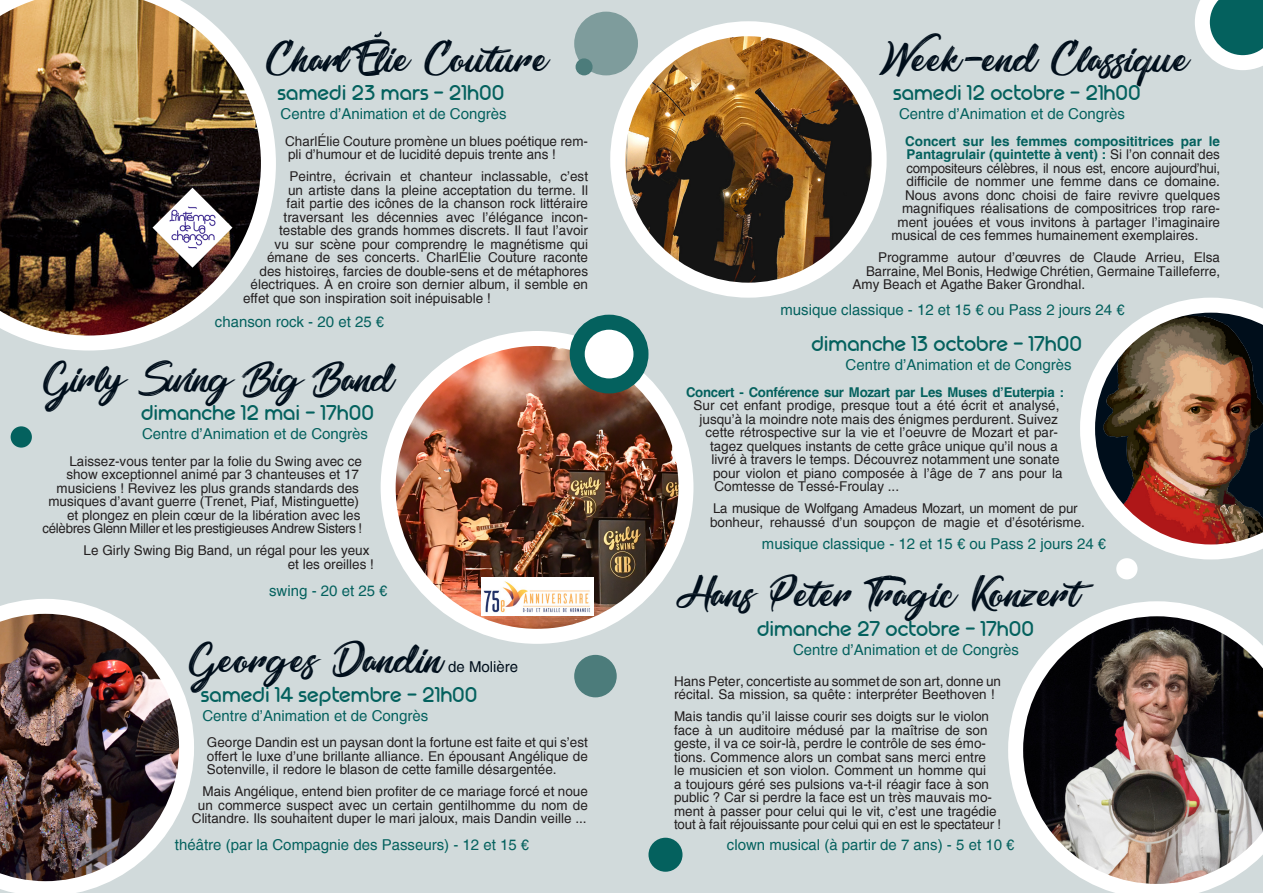
<style>
.page{position:relative;width:1263px;height:893px;background:#d1dadb}
.page>*{position:absolute;margin:0;border:0;box-sizing:border-box;transform-origin:0 0}
.t1{font:37.5px "Barbershop in Thailand";color:#000e1b}
.t2{font:37.5px "Barbershop in Thailand";letter-spacing:-.02em;color:#000e1b}
.t3{font:21px "Geoma";color:#04615e}
.t4{font:15px "Helvetica";color:#04615e}
.t5{font:15px "Helvetica";color:#000e1b}
.t6{font:13.5px/13.5px "Helvetica";color:#231f20}
.t7{font:13.5px "Helvetica";letter-spacing:-.02em;color:#231f20}
.t8{font:700 13.5px "Helvetica";color:#04615e}
.t9{font:700 13.5px "Helvetica";letter-spacing:-.02em;color:#04615e}
.s1{font-weight:400;color:#231f20}
</style>
<div class="page">
<svg style="left:1195px;top:0;width:68px;height:70px;background:#71a4a3"></svg>
<img style="left:1008px;top:601px;width:255px;height:292px">
<img style="left:618px;top:29px;width:261px;height:261px;border-radius:131px">
<div style="left:610px;top:21px;width:277px;height:277px;border:15px solid #fff;border-radius:50%"></div>
<svg style="left:1080px;top:298px;width:183px;height:261px"></svg>
<div style="left:648px;top:838px;width:34px;height:34px;background:#04615e;border-radius:50%"></div>
<div style="left:1116px;top:558px;width:21px;height:21px;background:#fff;border-radius:50%"></div>
<img style="left:0;top:0;width:276px;height:351px">
<img style="left:388px;top:338px;width:298px;height:290px">
<div style="left:381px;top:331px;width:312px;height:313px;border:15px solid #fff;border-radius:50%"></div>
<img style="left:0;top:599px;width:194px;height:294px">
<svg style="left:577px;top:322px;width:64px;height:64px;background:#d9e7e7"></svg>
<div style="left:570px;top:315px;width:78px;height:78px;border:15px solid #04615e;border-radius:50%"></div>
<div style="left:11px;top:426px;width:21px;height:22px;background:#04615e;border-radius:50%"></div>
<div style="left:574px;top:12px;width:64px;height:63px;background:#7e9c9c;border-radius:50%"></div>
<div style="left:576px;top:58px;width:17px;height:17px;background:#4c7c7b;border-radius:50%"></div>
<div style="left:574px;top:655px;width:43px;height:42px;background:#4c7c7b;border-radius:50%"></div>
<img style="left:147px;top:182px;width:91px;height:91px">
<div style="left:481px;top:577px;width:112px;height:39px;background:#fff"></div>
<img style="left:484px;top:581px;width:106px;height:32px">
<svg style="left:374px;top:31px;width:7px;height:6px"></svg>
<p class="t1" style="left:266px;top:36px;width:286px">CharlElie Couture</p>
<p class="t3" style="left:278px;top:80px;width:228px">samedi 23 mars - 21h00</p>
<p class="t4" style="left:281px;top:105px;width:227px">Centre d’Animation et de Congrès</p>
<p class="t6" style="left:285px;top:135px;width:304px">CharlÉlie Couture promène un blues poétique rem&shy;pli d’humour et de lucidité depuis trente ans !</p>
<p class="t6" style="left:290px;top:170px;width:300px">Peintre, écrivain et chanteur inclassable, c’est</p>
<p class="t6" style="left:288px;top:184px;width:301px">un artiste dans la pleine acceptation du terme. Il</p>
<p class="t6" style="left:287px;top:197px;width:303px">fait partie des icônes de la chanson rock littéraire</p>
<p class="t6" style="left:284px;top:211px;width:306px">traversant les décennies avec l’élégance incon-</p>
<p class="t6" style="left:279px;top:224px;width:310px">testable des grands hommes discrets. Il faut l’avoir</p>
<p class="t6" style="left:275px;top:238px;width:315px">vu sur scène pour comprendre le magnétisme qui</p>
<p class="t6" style="left:267px;top:251px;width:323px">émane de ses concerts. CharlÉlie Couture raconte</p>
<p class="t6" style="left:260px;top:265px;width:330px">des histoires, farcies de double-sens et de métaphores</p>
<p class="t6" style="left:251px;top:278px;width:339px">électriques. À en croire son dernier album, il semble en</p>
<p class="t6" style="left:243px;top:292px;width:249px">effet que son inspiration soit inépuisable !</p>
<p class="t4" style="left:215px;top:313px;width:171px">chanson rock - 20 et 25 €</p>
<p class="t2" style="left:43px;top:356px;width:354px">Girly Swing Big Band</p>
<p class="t3" style="left:141px;top:400px;width:234px">dimanche 12 mai - 17h00</p>
<p class="t4" style="left:142px;top:425px;width:227px">Centre d’Animation et de Congrès</p>
<p class="t6" style="left:48px;top:455px;width:315px;text-align:right">Laissez-vous tenter par la folie du Swing avec ce show exceptionnel animé par 3 chanteuses et 17 musiciens ! Revivez les plus grands standards des musiques d’avant guerre (Trenet, Piaf, Mistinguette) et plongez en plein cœur de la libération avec les</p>
<p class="t7" style="left:43px;top:520px;width:321px">célèbres Glenn Miller et les prestigieuses Andrew Sisters !</p>
<p class="t6" style="left:84px;top:544px;width:287px">Le Girly Swing Big Band, un régal pour les yeux</p>
<p class="t6" style="left:288px;top:558px;width:88px">et les oreilles !</p>
<p class="t4" style="left:269px;top:582px;width:120px">swing - 20 et 25 €</p>
<p class="t1" style="left:188px;top:637px;width:257px">Georges Dandin</p>
<p class="t5" style="left:448px;top:658px;width:72px">de Molière</p>
<p class="t3" style="left:201px;top:682px;width:278px">samedi 14 septembre - 21h00</p>
<p class="t4" style="left:202px;top:707px;width:227px">Centre d’Animation et de Congrès</p>
<p class="t6" style="left:207px;top:736px;width:382px;text-align:justify">George Dandin est un paysan dont la fortune est faite et qui s’est offert le luxe d’une brillante alliance. En épousant Angélique de Sotenville, il redore le blason de cette famille désargentée.</p>
<p class="t6" style="left:192px;top:785px;width:398px;text-align:right">Mais Angélique, entend bien profiter de ce mariage forcé et noue un commerce suspect avec un certain gentilhomme du nom de<br>Clitandre. Ils souhaitent duper le mari jaloux, mais Dandin veille ...</p>
<p class="t4" style="left:175px;top:836px;width:356px">théâtre (par la Compagnie des Passeurs) - 12 et 15 €</p>
<p class="t1" style="left:878px;top:36px;width:314px">Week-end Classique</p>
<p class="t3" style="left:893px;top:80px;width:249px">samedi 12 octobre - 21h00</p>
<p class="t4" style="left:899px;top:105px;width:227px">Centre d’Animation et de Congrès</p>
<p class="t8" style="left:905px;top:133px;width:316px">Concert sur les femmes composititrices par le</p>
<p class="t8" style="left:906px;top:146px;width:315px">Pantagrulair (quintette à vent) : <span class="s1">Si l’on connait des</span></p>
<p class="t7" style="left:906px;top:160px;width:315px">compositeurs célèbres, il nous est, encore aujourd’hui,</p>
<p class="t6" style="left:906px;top:175px;width:315px">difficile de nommer une femme dans ce domaine.</p>
<p class="t6" style="left:905px;top:189px;width:316px">Nous avons donc choisi de faire revivre quelques</p>
<p class="t6" style="left:902px;top:202px;width:319px">magnifiques réalisations de compositrices trop rare-</p>
<p class="t6" style="left:897px;top:216px;width:324px">ment jouées et vous invitons à partager l’imaginaire</p>
<p class="t6" style="left:891px;top:229px;width:308px">musical de ces femmes humainement exemplaires.</p>
<p class="t6" style="left:878px;top:251px;width:343px">Programme autour d’œuvres de Claude Arrieu, Elsa</p>
<p class="t6" style="left:866px;top:265px;width:355px">Barraine, Mel Bonis, Hedwige Chrétien, Germaine Tailleferre,</p>
<p class="t6" style="left:852px;top:278px;width:234px">Amy Beach et Agathe Baker Grondhal.</p>
<p class="t4" style="left:780px;top:300px;width:346px">musique classique - 12 et 15 € ou Pass 2 jours 24 €</p>
<p class="t3" style="left:811px;top:331px;width:272px">dimanche 13 octobre - 17h00</p>
<p class="t4" style="left:845px;top:356px;width:227px">Centre d’Animation et de Congrès</p>
<p class="t9" style="left:686px;top:384px;width:380px">Concert - Conférence sur Mozart par Les Muses d’Euterpia :</p>
<p class="t6" style="left:693px;top:399px;width:367px">Sur cet enfant prodige, presque tout a été écrit et analysé,</p>
<p class="t6" style="left:699px;top:413px;width:360px">jusqu’à la moindre note mais des énigmes perdurent. Suivez</p>
<p class="t6" style="left:705px;top:426px;width:354px">cette rétrospective sur la vie et l’oeuvre de Mozart et par-</p>
<p class="t6" style="left:710px;top:440px;width:349px">tagez quelques instants de cette grâce unique qu’il nous a</p>
<p class="t6" style="left:711px;top:453px;width:350px">livré à travers le temps. Découvrez notamment une sonate</p>
<p class="t6" style="left:713px;top:467px;width:351px">pour violon et piano composée à l’âge de 7 ans pour la</p>
<p class="t6" style="left:714px;top:480px;width:186px">Comtesse de Tessé-Froulay ...</p>
<p class="t6" style="left:710px;top:502px;width:376px">La musique de Wolfgang Amadeus Mozart, un moment de pur bonheur, rehaussé d’un soupçon de magie et d’ésotérisme.</p>
<p class="t4" style="left:762px;top:534px;width:346px">musique classique - 12 et 15 € ou Pass 2 jours 24 €</p>
<p class="t1" style="left:674px;top:571px;width:428px">Hans Peter Tragic Konzert</p>
<p class="t3" style="left:757px;top:616px;width:278px">dimanche 27 octobre - 17h00</p>
<p class="t4" style="left:793px;top:641px;width:227px">Centre d’Animation et de Congrès</p>
<p class="t6" style="left:674px;top:675px;width:328px">Hans Peter, concertiste au sommet de son art, donne un récital. Sa mission, sa quête: interpréter Beethoven !</p>
<p class="t6" style="left:674px;top:710px;width:317px">Mais tandis qu’il laisse courir ses doigts sur le violon face à un auditoire médusé par la maîtrise de son geste, il va ce soir-là, perdre le contrôle de ses émo&shy;tions. Commence alors un combat sans merci entre le musicien et son violon. Comment un homme qui a toujours géré ses pulsions va-t-il réagir face à son</p>
<p class="t6" style="left:674px;top:791px;width:329px">public ? Car si perdre la face est un très mauvais mo&shy;ment à passer pour celui qui le vit, c’est une tragédie tout à fait réjouissante pour celui qui en est le spectateur !</p>
<p class="t4" style="left:727px;top:836px;width:289px">clown musical (à partir de 7 ans) - 5 et 10 €</p>
</div>
